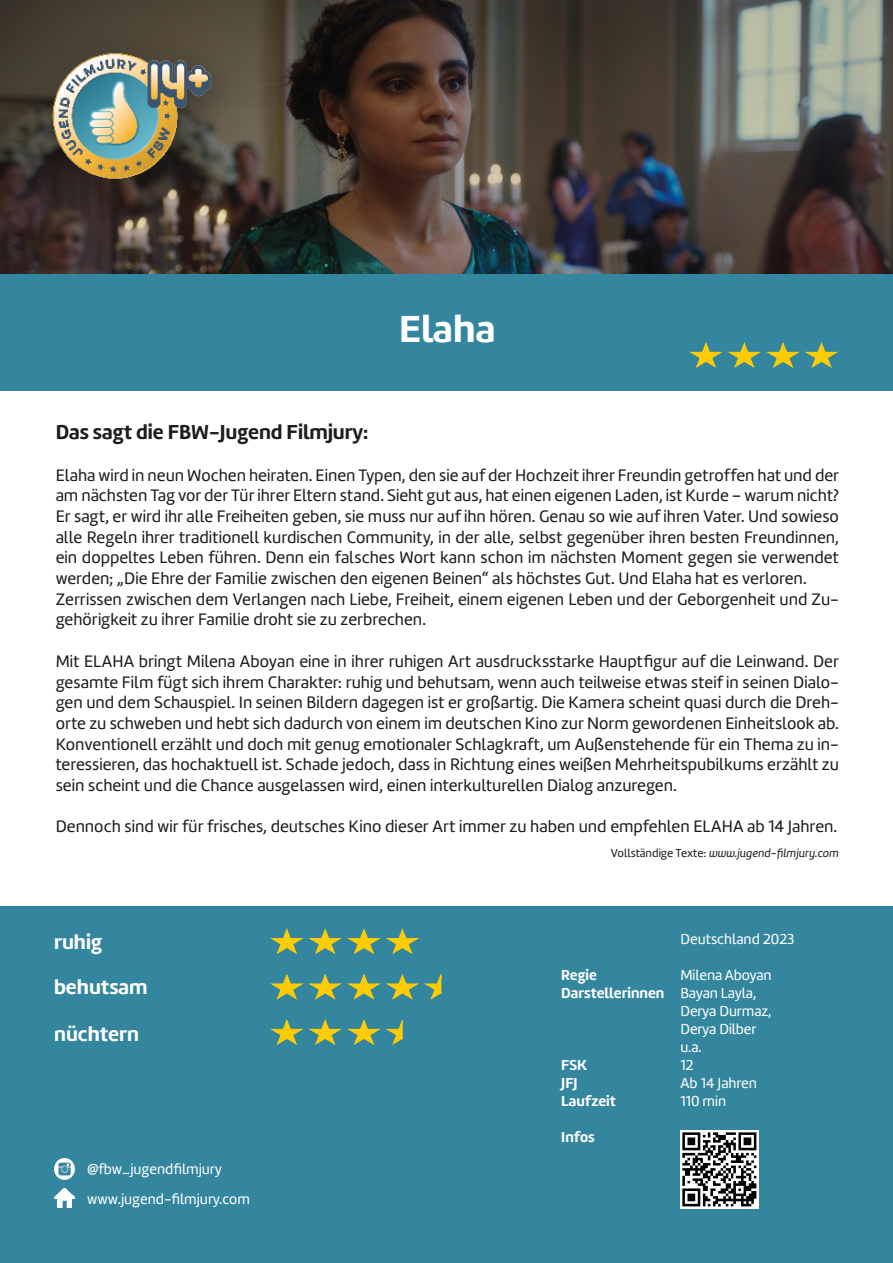
<style>
.page{position:relative;width:893px;height:1263px;background:#fff}
.page>*{position:absolute;margin:0;border:0;box-sizing:border-box;transform-origin:0 0}
.t1{font:39px "Amelia Basic Bold";color:#fff}
.t2{font:21px "Amelia Basic Bold";color:#1d1d1b}
.t3{font:21px "Amelia Basic Bold";color:#fff}
.t4{font:17.25px/20.7px "Amelia Basic";color:#1d1d1b;text-align:justify}
.t5{font:15px "Amelia Basic";color:#fff}
.t6{font:15px "Amelia Basic Bold";color:#fff}
.t7{font:12px "Amelia Basic Italic";color:#1d1d1b}
.s1{font-family:"Amelia Basic"}
</style>
<div class="page">
<img style="left:0;top:0;width:893px;height:274px">
<div style="left:25px;top:26px;width:230px;height:197px;background:#1d1d1b;opacity:.52"></div>
<img style="left:45px;top:46px;width:174px;height:139px">
<div style="left:0;top:906px;width:893px;height:357px;background:#34869e"></div>
<svg style="left:270px;top:974px;width:171px;height:26px"></svg>
<svg style="left:270px;top:928px;width:149px;height:26px"></svg>
<svg style="left:270px;top:1019px;width:133px;height:26px"></svg>
<img style="left:680px;top:1130px;width:79px;height:79px">
<img style="left:54px;top:1159px;width:20px;height:20px">
<img style="left:54px;top:1189px;width:20px;height:18px">
<div style="left:0;top:274px;width:893px;height:117px;background:#34869e"></div>
<svg style="left:690px;top:342px;width:148px;height:26px"></svg>
<p class="t1" style="left:399px;top:306px;width:98px">Elaha</p>
<p class="t2" style="left:56px;top:420px;width:314px">Das sagt die FBW-Jugend Filmjury:</p>
<p class="t4" style="left:56px;top:464px;width:785px">Elaha wird in neun Wochen heiraten. Einen Typen, den sie auf der Hochzeit ihrer Freundin getroffen hat und der am nächsten Tag vor der Tür ihrer Eltern stand. Sieht gut aus, hat einen eigenen Laden, ist Kurde – warum nicht?<br>Er sagt, er wird ihr alle Freiheiten geben, sie muss nur auf ihn hören. Genau so wie auf ihren Vater. Und sowieso alle Regeln ihrer traditionell kurdischen Community, in der alle, selbst gegenüber ihren besten Freundinnen, ein doppeltes Leben führen. Denn ein falsches Wort kann schon im nächsten Moment gegen sie verwendet werden; „Die Ehre der Familie zwischen den eigenen Beinen“ als höchstes Gut. Und Elaha hat es verloren.</p>
<p class="t4" style="left:56px;top:589px;width:785px">Zerrissen zwischen dem Verlangen nach Liebe, Freiheit, einem eigenen Leben und der Geborgenheit und Zu&shy;gehörigkeit zu ihrer Familie droht sie zu zerbrechen.</p>
<p class="t4" style="left:56px;top:651px;width:785px">Mit ELAHA bringt Milena Aboyan eine in ihrer ruhigen Art ausdrucksstarke Hauptfigur auf die Leinwand. Der gesamte Film fügt sich ihrem Charakter: ruhig und behutsam, wenn auch teilweise etwas steif in seinen Dialo&shy;gen und dem Schauspiel. In seinen Bildern dagegen ist er großartig. Die Kamera scheint quasi durch die Dreh&shy;orte zu schweben und hebt sich dadurch von einem im deutschen Kino zur Norm gewordenen Einheitslook ab.</p>
<p class="t4" style="left:56px;top:734px;width:785px">Konventionell erzählt und doch mit genug emotionaler Schlagkraft, um Außenstehende für ein Thema zu in&shy;teressieren, das hochaktuell ist. Schade jedoch, dass in Richtung eines weißen Mehrheitspubilkums erzählt zu sein scheint und die Chance ausgelassen wird, einen interkulturellen Dialog anzuregen.</p>
<p class="t4" style="left:56px;top:816px;width:783px">Dennoch sind wir für frisches, deutsches Kino dieser Art immer zu haben und empfehlen ELAHA ab 14 Jahren.</p>
<p class="t7" style="left:611px;top:846px;width:230px"><span class="s1">Vollständige Texte:</span> www.jugend-filmjury.com</p>
<p class="t3" style="left:54px;top:929px;width:49px">ruhig</p>
<p class="t3" style="left:54px;top:974px;width:95px">behutsam</p>
<p class="t3" style="left:54px;top:1022px;width:86px">nüchtern</p>
<p class="t5" style="left:87px;top:1160px;width:136px">@fbw_jugendfilmjury</p>
<p class="t5" style="left:87px;top:1190px;width:164px">www.jugend-filmjury.com</p>
<p class="t6" style="left:561px;top:966px;width:37px">Regie</p>
<p class="t6" style="left:561px;top:984px;width:105px">Darstellerinnen</p>
<p class="t6" style="left:561px;top:1056px;width:27px">FSK</p>
<p class="t6" style="left:561px;top:1074px;width:18px">JFJ</p>
<p class="t6" style="left:561px;top:1092px;width:56px">Laufzeit</p>
<p class="t6" style="left:561px;top:1128px;width:35px">Infos</p>
<p class="t5" style="left:680px;top:930px;width:116px">Deutschland 2023</p>
<p class="t5" style="left:680px;top:966px;width:93px">Milena Aboyan</p>
<p class="t5" style="left:680px;top:984px;width:77px">Bayan Layla,</p>
<p class="t5" style="left:680px;top:1002px;width:93px">Derya Durmaz,</p>
<p class="t5" style="left:680px;top:1020px;width:78px">Derya Dilber</p>
<p class="t5" style="left:680px;top:1038px;width:23px">u.a.</p>
<p class="t5" style="left:680px;top:1056px;width:15px">12</p>
<p class="t5" style="left:680px;top:1074px;width:78px">Ab 14 Jahren</p>
<p class="t5" style="left:680px;top:1092px;width:47px">110 min</p>
</div>
